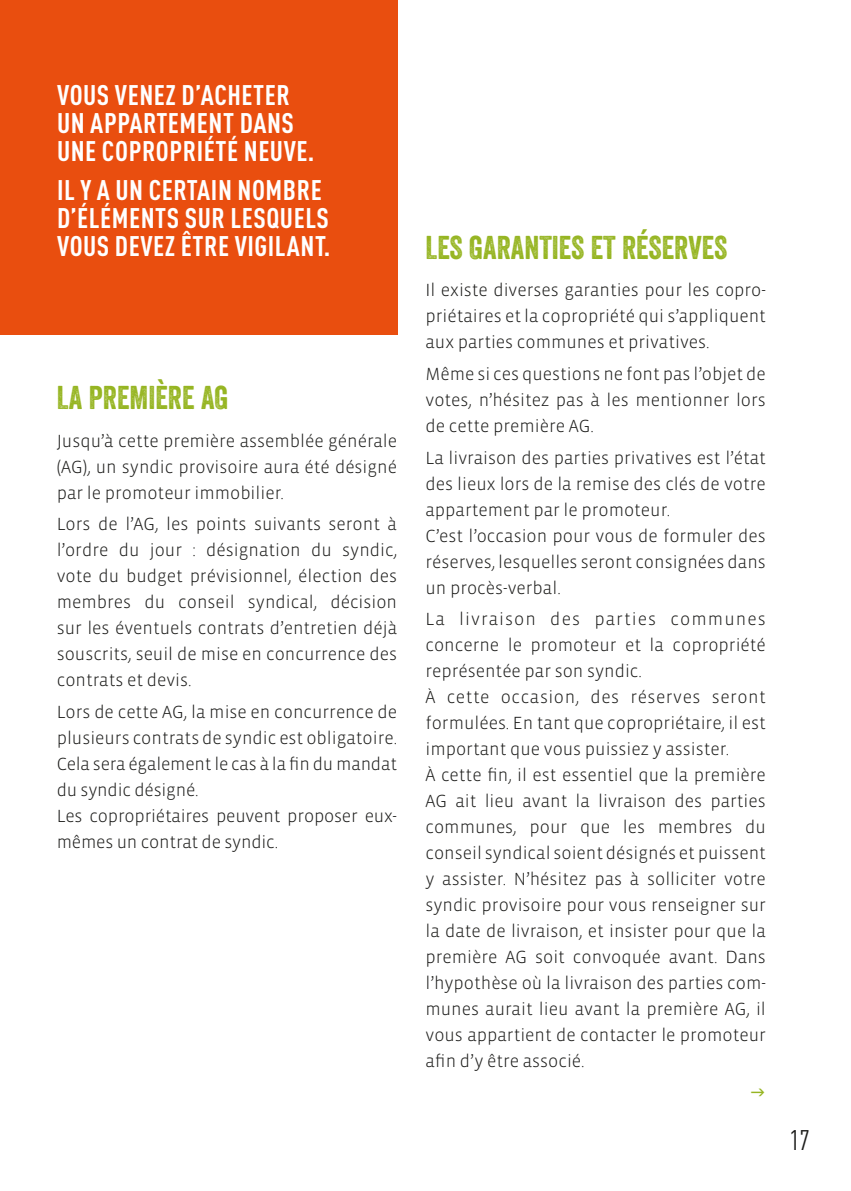
<style>
.page{position:relative;width:851px;height:1191px;background:#fff}
.page>*{position:absolute;margin:0;border:0;box-sizing:border-box;transform-origin:0 0}
.t1{font:32px "Veneer";color:#96b522}
.t2{font:700 condensed 28px/28px "DIN Pro";letter-spacing:.02em;color:#fff}
.t3{font:condensed 28px "DIN Pro";color:#1d1d1b}
.t4{font:300 18px/26px "Vista Sans";color:#1d1d1b;text-align:justify}
</style>
<div class="page">
<div style="left:0;top:0;width:397px;height:334px;background:#e94e0f"></div>
<h2 class="t2" style="left:57px;top:79px;width:259px">VOUS VENEZ D’ACHETER<br>UN APPARTEMENT DANS<br>UNE COPROPRIÉTÉ NEUVE.</h2>
<h2 class="t2" style="left:57px;top:174px;width:275px">IL Y A UN CERTAIN NOMBRE<br>D’ÉLÉMENTS SUR LESQUELS<br>VOUS DEVEZ ÊTRE VIGILANT.</h2>
<h1 class="t1" style="left:57px;top:378px;width:173px">LA PREMIÈRE AG</h1>
<p class="t4" style="left:57px;top:428px;width:342px">Jusqu’à cette première assemblée générale (AG), un syndic provisoire aura été désigné par le promoteur immobilier.</p>
<p class="t4" style="left:57px;top:512px;width:342px">Lors de l’AG, les points suivants seront à l’ordre du jour : désignation du syndic, vote du budget prévisionnel, élection des membres du conseil syndical, décision sur les éventuels contrats d’entretien déjà souscrits, seuil de mise en concurrence des contrats et devis.</p>
<p class="t4" style="left:57px;top:699px;width:342px;text-align:left">Lors de cette AG, la mise en concurrence de plusieurs contrats de syndic est obligatoire.<br>Cela sera également le cas à la fin du mandat du syndic désigné.<br>Les copropriétaires peuvent proposer eux&shy;mêmes un contrat de syndic.</p>
<h1 class="t1" style="left:425px;top:228px;width:303px">LES GARANTIES ET RÉSERVES</h1>
<p class="t4" style="left:425px;top:278px;width:342px">Il existe diverses garanties pour les copro&shy;priétaires et la copropriété qui s’appliquent aux parties communes et privatives.</p>
<p class="t4" style="left:425px;top:361px;width:342px">Même si ces questions ne font pas l’objet de votes, n’hésitez pas à les mentionner lors de cette première AG.</p>
<p class="t4" style="left:425px;top:445px;width:342px;text-align:left">La livraison des parties privatives est l’état des lieux lors de la remise des clés de votre appartement par le promoteur.<br>C’est l’occasion pour vous de formuler des réserves, lesquelles seront consignées dans un procès-verbal.</p>
<p class="t4" style="left:425px;top:607px;width:342px;text-align:left">La livraison des parties communes concerne le promoteur et la copropriété représentée par son syndic.<br>À cette occasion, des réserves seront formulées. En tant que copropriétaire, il est important que vous puissiez y assister.<br>À cette fin, il est essentiel que la première AG ait lieu avant la livraison des parties communes, pour que les membres du conseil syndical soient désignés et puissent y assister. N’hésitez pas à solliciter votre syndic provisoire pour vous renseigner sur la date de livraison, et insister pour que la première AG soit convoquée avant. Dans l’hypothèse où la livraison des parties com&shy;munes aurait lieu avant la première AG, il vous appartient de contacter le promoteur afin d’y être associé.</p>
<h2 class="t3" style="left:789px;top:1119px;width:22px">17</h2>
</div>
